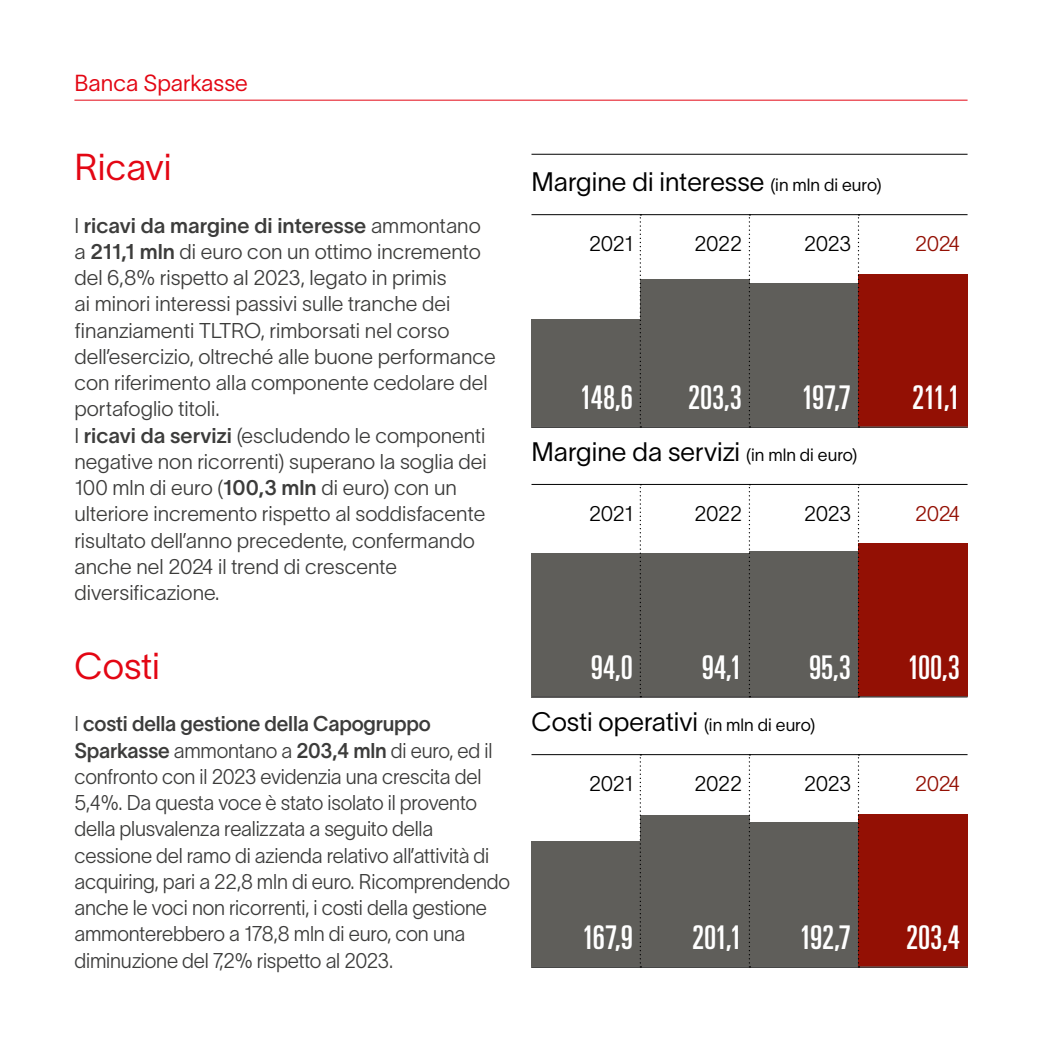
<style>
.page{position:relative;width:1042px;height:1042px;background:#fff}
.page>*{position:absolute;margin:0;border:0;box-sizing:border-box;transform-origin:0 0}
.t1{font:36.75px "TWK Lausanne 250";color:#e30613}
.t2{font:ultra-condensed 32.73px "Univers LT Std";letter-spacing:-.005em;color:#fff}
.t3{font:26.25px "TWK Lausanne 250";color:#000}
.t4{font:22.75px "TWK Lausanne 250";color:#e30613}
.t5{font:21px/26.2px "TWK Lausanne 200";letter-spacing:-.005em;color:#3c3c3b}
.t6{font:21px/26.2px "TWK Lausanne 200";letter-spacing:-.005em;color:#3c3c3b;scale:.96 1}
.t7{font:21px "TWK Lausanne 550";letter-spacing:-.01em;color:#3c3c3b}
.t8{font:21px "TWK Lausanne 200";letter-spacing:-.015em;color:#000}
.t9{font:21px "TWK Lausanne 550";letter-spacing:-.01em;color:#3c3c3b;scale:.96 1}
.t10{font:21px "TWK Lausanne 200";letter-spacing:-.02em;color:#931004}
.s1{font-family:"TWK Lausanne 200"}
.s2{font-family:"TWK Lausanne 550"}
.s3{font-size:17.5px}
</style>
<div class="page">
<div style="left:749px;top:551px;width:109px;height:146px;background:#5f5e5a"></div>
<div style="left:858px;top:543px;width:109px;height:154px;background:#931004"></div>
<div style="left:640px;top:553px;width:109px;height:144px;background:#5f5e5a"></div>
<div style="left:531px;top:553px;width:109px;height:144px;background:#5f5e5a"></div>
<hr style="left:531px;top:484px;width:436px;height:1px;background:#000">
<hr style="left:531px;top:696px;width:436px;height:1px;background:#000">
<svg style="left:640px;top:485px;width:1px;height:209px"></svg>
<svg style="left:749px;top:485px;width:1px;height:209px"></svg>
<svg style="left:858px;top:485px;width:1px;height:212px"></svg>
<hr style="left:531px;top:154px;width:436px;height:1px;background:#000">
<div style="left:749px;top:283px;width:109px;height:144px;background:#5f5e5a"></div>
<div style="left:858px;top:274px;width:109px;height:153px;background:#931004"></div>
<div style="left:640px;top:279px;width:109px;height:148px;background:#5f5e5a"></div>
<div style="left:531px;top:319px;width:109px;height:108px;background:#5f5e5a"></div>
<hr style="left:531px;top:214px;width:436px;height:1px;background:#000">
<hr style="left:531px;top:427px;width:436px;height:1px;background:#000">
<svg style="left:640px;top:214px;width:1px;height:213px"></svg>
<svg style="left:749px;top:214px;width:1px;height:213px"></svg>
<svg style="left:858px;top:214px;width:1px;height:213px"></svg>
<hr style="left:74px;top:100px;width:893px;height:1px;background:#e30613">
<div style="left:640px;top:815px;width:109px;height:152px;background:#5f5e5a"></div>
<div style="left:749px;top:822px;width:109px;height:145px;background:#5f5e5a"></div>
<div style="left:858px;top:814px;width:109px;height:153px;background:#931004"></div>
<div style="left:531px;top:840px;width:109px;height:127px;background:#5f5e5a"></div>
<hr style="left:531px;top:754px;width:436px;height:1px;background:#000">
<hr style="left:531px;top:966px;width:436px;height:1px;background:#000">
<svg style="left:640px;top:755px;width:1px;height:212px"></svg>
<svg style="left:749px;top:755px;width:1px;height:212px"></svg>
<svg style="left:858px;top:755px;width:1px;height:212px"></svg>
<p class="t4" style="left:74px;top:67px;width:175px">Banca Sparkasse</p>
<h1 class="t1" style="left:74px;top:141px;width:99px">Ricavi</h1>
<p class="t7" style="left:74px;top:210px;width:408px"><span class="s1">I</span> ricavi da margine di interesse <span class="s1">ammontano</span></p>
<p class="t5" style="left:74px;top:237px;width:423px">a <span class="s2">211,1 mln</span> di euro con un ottimo incremento del 6,8% rispetto al 2023, legato in primis<br>ai minori interessi passivi sulle tranche dei finanziamenti TLTRO, rimborsati nel corso dell’esercizio, oltreché alle buone performance con riferimento alla componente cedolare del portafoglio titoli.<br>I <span class="s2">ricavi da servizi</span> (escludendo le componenti negative non ricorrenti) superano la soglia dei 100 mln di euro (<span class="s2">100,3 mln</span> di euro) con un ulteriore incremento rispetto al soddisfacente risultato dell’anno precedente, confermando anche nel 2024 il trend di crescente diversificazione.</p>
<h1 class="t1" style="left:74px;top:640px;width:87px">Costi</h1>
<p class="t9" style="left:74px;top:709px;width:373px"><span class="s1">I</span> costi della gestione della Capogruppo</p>
<p class="t6" style="left:74px;top:735px;width:455px"><span class="s2">Sparkasse</span> ammontano a <span class="s2">203,4 mln</span> di euro, ed il confronto con il 2023 evidenzia una crescita del 5,4%. Da questa voce è stato isolato il provento della plusvalenza realizzata a seguito della cessione del ramo di azienda relativo all’attività di acquiring, pari a 22,8 mln di euro. Ricomprendendo anche le voci non ricorrenti, i costi della gestione ammonterebbero a 178,8 mln di euro, con una diminuzione del 7,2% rispetto al 2023.</p>
<p class="t3" style="left:531px;top:163px;width:352px">Margine di interesse <span class="s3">(in mln di euro)</span></p>
<p class="t8" style="left:589px;top:229px;width:45px">2021</p>
<p class="t8" style="left:694px;top:229px;width:49px">2022</p>
<p class="t8" style="left:804px;top:229px;width:49px">2023</p>
<p class="t10" style="left:915px;top:229px;width:47px">2024</p>
<h2 class="t2" style="left:580px;top:379px;width:55px">148,6</h2>
<h2 class="t2" style="left:688px;top:379px;width:55px">203,3</h2>
<h2 class="t2" style="left:801px;top:379px;width:51px">197,7</h2>
<h2 class="t2" style="left:912px;top:379px;width:49px">211,1</h2>
<p class="t3" style="left:531px;top:433px;width:327px">Margine da servizi <span class="s3">(in mln di euro)</span></p>
<p class="t8" style="left:589px;top:499px;width:45px">2021</p>
<p class="t8" style="left:694px;top:499px;width:49px">2022</p>
<p class="t8" style="left:804px;top:498px;width:49px">2023</p>
<p class="t10" style="left:915px;top:498px;width:47px">2024</p>
<h2 class="t2" style="left:591px;top:648px;width:44px">94,0</h2>
<h2 class="t2" style="left:702px;top:648px;width:42px">94,1</h2>
<h2 class="t2" style="left:809px;top:648px;width:44px">95,3</h2>
<h2 class="t2" style="left:907px;top:648px;width:54px">100,3</h2>
<p class="t3" style="left:531px;top:703px;width:285px">Costi operativi <span class="s3">(in mln di euro)</span></p>
<p class="t8" style="left:589px;top:769px;width:45px">2021</p>
<p class="t8" style="left:694px;top:769px;width:49px">2022</p>
<p class="t8" style="left:804px;top:768px;width:49px">2023</p>
<p class="t10" style="left:915px;top:768px;width:47px">2024</p>
<h2 class="t2" style="left:582px;top:918px;width:52px">167,9</h2>
<h2 class="t2" style="left:692px;top:918px;width:52px">201,1</h2>
<h2 class="t2" style="left:799px;top:919px;width:53px">192,7</h2>
<h2 class="t2" style="left:906px;top:918px;width:55px">203,4</h2>
</div>
